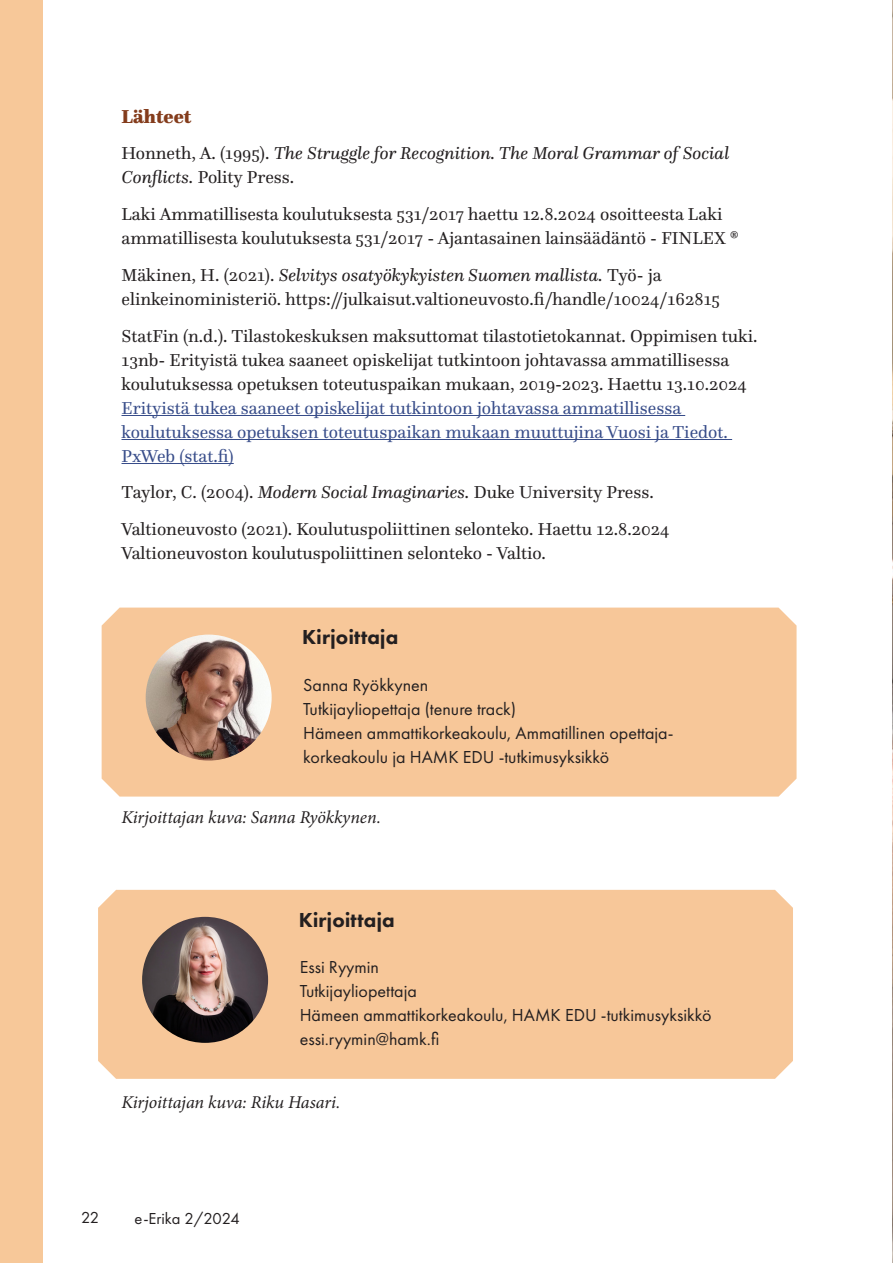
<style>
.page{position:relative;width:893px;height:1263px;background:#fff}
.page>*{position:absolute;margin:0;border:0;box-sizing:border-box;transform-origin:0 0}
.t1{font:800 21px "Futura PT";color:#231f20}
.t2{font:900 19.5px "Questa";color:#843c1c}
.t3{font:18px/24px "Questa";color:#231f20}
.t4{font:18px/24px "Futura PT";color:#231f20}
.t5{font:18px/24px "Questa";color:#374c89}
.t6{font:italic 18px/24px "Questa";color:#231f20}
.t7{font:italic 18px "Minion Pro";letter-spacing:-.01em;color:#231f20}
.t8{font:16.5px "Futura PT";color:#231f20}
.s1{font-style:normal}
.s2{font-style:italic}
</style>
<div class="page">
<div style="left:0;top:0;width:42px;height:1263px;background:#f7c899"></div>
<hr style="left:122px;top:415px;width:563px;height:1px;background:#374c89">
<hr style="left:122px;top:439px;width:610px;height:1px;background:#374c89">
<hr style="left:122px;top:463px;width:112px;height:1px;background:#374c89">
<div style="left:102px;top:608px;width:694px;height:189px;background:#f7c799"></div>
<img style="left:146px;top:634px;width:126px;height:126px;border-radius:63px">
<div style="left:98px;top:890px;width:695px;height:189px;background:#f7c799"></div>
<img style="left:142px;top:917px;width:126px;height:126px;border-radius:63px">
<img style="left:892px;top:1px;width:1px;height:1262px">
<p class="t2" style="left:122px;top:104px;width:71px">Lähteet</p>
<p class="t6" style="left:122px;top:141px;width:609px"><span class="s1">Honneth, A. (1995).</span> The Struggle for Recognition. The Moral Grammar of Social<br>Conflicts. <span class="s1">Polity Press.</span></p>
<p class="t3" style="left:122px;top:202px;width:619px">Laki Ammatillisesta koulutuksesta 531/2017 haettu 12.8.2024 osoitteesta Laki ammatillisesta koulutuksesta 531/2017 - Ajantasainen lainsäädäntö - FINLEX ®</p>
<p class="t3" style="left:122px;top:263px;width:600px">Mäkinen, H. (2021). <span class="s2">Selvitys osatyökykyisten Suomen mallista.</span> Työ- ja elinkeinoministeriö. https://julkaisut.valtioneuvosto.fi/handle/10024/162815</p>
<p class="t3" style="left:122px;top:323px;width:637px">StatFin (n.d.). Tilastokeskuksen maksuttomat tilastotietokannat. Oppimisen tuki.<br>13nb- Erityistä tukea saaneet opiskelijat tutkintoon johtavassa ammatillisessa koulutuksessa opetuksen toteutuspaikan mukaan, 2019-2023. Haettu 13.10.2024</p>
<p class="t5" style="left:122px;top:395px;width:608px">Erityistä tukea saaneet opiskelijat tutkintoon johtavassa ammatillisessa koulutuksessa opetuksen toteutuspaikan mukaan muuttujina Vuosi ja Tiedot.<br>PxWeb (stat.fi)</p>
<p class="t3" style="left:122px;top:474px;width:550px;line-height:36.8px">Taylor, C. (2004). <span class="s2">Modern Social Imaginaries.</span> Duke University Press.<br>Valtioneuvosto (2021). Koulutuspoliittinen selonteko. Haettu 12.8.2024</p>
<p class="t3" style="left:122px;top:541px;width:426px">Valtioneuvoston koulutuspoliittinen selonteko - Valtio.</p>
<p class="t1" style="left:302px;top:624px;width:98px">Kirjoittaja</p>
<p class="t4" style="left:303px;top:672px;width:372px">Sanna Ryökkynen<br>Tutkijayliopettaja (tenure track)<br>Hämeen ammattikorkeakoulu, Ammatillinen opettaja&shy;korkeakoulu ja HAMK EDU -tutkimusyksikkö</p>
<p class="t7" style="left:122px;top:805px;width:261px">Kirjoittajan kuva: Sanna Ryökkynen.</p>
<p class="t1" style="left:299px;top:906px;width:98px">Kirjoittaja</p>
<p class="t4" style="left:300px;top:955px;width:413px">Essi Ryymin<br>Tutkijayliopettaja<br>Hämeen ammattikorkeakoulu, HAMK EDU -tutkimusyksikkö essi.ryymin@hamk.fi</p>
<p class="t7" style="left:122px;top:1090px;width:220px">Kirjoittajan kuva: Riku Hasari.</p>
<p class="t8" style="left:81px;top:1207px;width:20px">22</p>
<p class="t8" style="left:135px;top:1209px;width:107px">e-Erika 2/2024</p>
</div>
